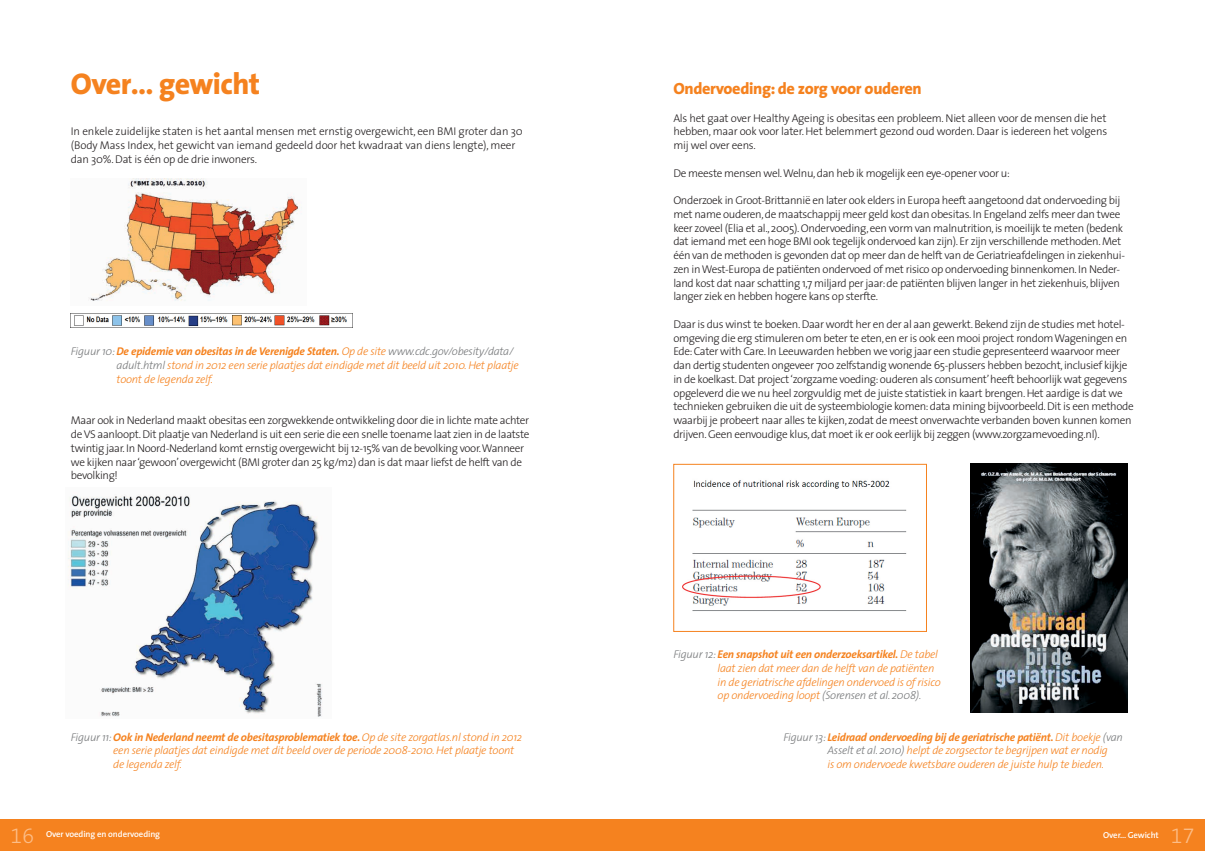
<style>
.page{position:relative;width:1205px;height:851px;background:#fff}
.page>*{position:absolute;margin:0;border:0;box-sizing:border-box;transform-origin:0 0}
.t1{font:800 30px "The Sans";letter-spacing:-.02em;color:#f5821f}
.t2{font:21.25px "The Sans Light Expert";color:#fcbd87}
.t3{font:800 16.25px "The Sans";letter-spacing:-.02em;color:#f5821f}
.t4{font:300 11.25px/13.8px "The Sans";letter-spacing:-.03em;color:#231f20}
.t5{font:italic 300 11.25px/13.8px "The Sans";letter-spacing:-.02em;color:#f5821f}
.t6{font:300 11.25px/13.8px "The Sans";letter-spacing:-.01em;color:#231f20}
.t7{font:600 8.75px "The Sans";letter-spacing:-.01em;color:#fff}
.s1{color:#77797b}
.s2{font-weight:700}
</style>
<div class="page">
<div style="left:0;top:819px;width:1205px;height:31px;background:#f5821f"></div>
<img style="left:88px;top:178px;width:212px;height:123px">
<img style="left:68px;top:494px;width:254px;height:223px">
<div style="left:673px;top:464px;width:254px;height:167px;border:1px solid #f5821f"></div>
<img style="left:682px;top:480px;width:225px;height:131px">
<img style="left:971px;top:464px;width:156px;height:248px">
<img style="left:71px;top:313px;width:282px;height:14px">
<h1 class="t1" style="left:71px;top:59px;width:191px">Over… gewicht</h1>
<p class="t6" style="left:71px;top:124px;width:453px">In enkele zuidelijke staten is het aantal mensen met ernstig overgewicht, een BMI groter dan 30 (Body Mass Index, het gewicht van iemand gedeeld door het kwadraat van diens lengte), meer dan 30%. Dat is één op de drie inwoners.</p>
<p class="t5" style="left:117px;top:344px;width:404px;text-indent:-46px"><span class="s1">Figuur 10:</span> <span class="s2">De epidemie van obesitas in de Verenigde Staten.</span> Op de site <span class="s1">www.cdc.gov/obesity/data/ adult.html</span> stond in 2012 een serie plaatjes dat eindigde met dit beeld uit 2010. Het plaatje toont de legenda zelf.</p>
<p class="t4" style="left:71px;top:413px;width:460px">Maar ook in Nederland maakt obesitas een zorgwekkende ontwikkeling door die in lichte mate achter de VS aanloopt. Dit plaatje van Nederland is uit een serie die een snelle toename laat zien in de laatste twintig jaar. In Noord-Nederland komt ernstig overgewicht bij 12-15% van de bevolking voor. Wanneer we kijken naar ‘gewoon’ overgewicht (BMI groter dan 25 kg/m2) dan is dat maar liefst de helft van de bevolking!</p>
<p class="t5" style="left:113px;top:729px;width:410px;text-indent:-42px"><span class="s1">Figuur 11:</span> <span class="s2">Ook in Nederland neemt de obesitasproblematiek toe.</span> Op de site zorgatlas.nl stond in 2012 een serie plaatjes dat eindigde met dit beeld over de periode 2008-2010. Het plaatje toont de legenda zelf.</p>
<h3 class="t3" style="left:673px;top:75px;width:250px">Ondervoeding: de zorg voor ouderen</h3>
<p class="t4" style="left:673px;top:110px;width:435px;text-align:justify">Als het gaat over Healthy Ageing is obesitas een probleem. Niet alleen voor de mensen die het hebben, maar ook voor later. Het belemmert gezond oud worden. Daar is iedereen het volgens mij wel over eens.</p>
<p class="t4" style="left:673px;top:165px;width:338px">De meeste mensen wel. Welnu, dan heb ik mogelijk een eye-opener voor u:</p>
<p class="t4" style="left:673px;top:193px;width:452px">Onderzoek in Groot-Brittannië en later ook elders in Europa heeft aangetoond dat ondervoeding bij met name ouderen, de maatschappij meer geld kost dan obesitas. In Engeland zelfs meer dan twee keer zoveel (Elia et al., 2005). Ondervoeding, een vorm van malnutrition, is moeilijk te meten (bedenk dat iemand met een hoge BMI ook tegelijk ondervoed kan zijn). Er zijn verschillende methoden. Met één van de methoden is gevonden dat op meer dan de helft van de Geriatrieafdelingen in ziekenhui&shy;zen in West-Europa de patiënten ondervoed of met risico op ondervoeding binnenkomen. In Neder&shy;land kost dat naar schatting 1,7 miljard per jaar: de patiënten blijven langer in het ziekenhuis, blijven langer ziek en hebben hogere kans op sterfte.</p>
<p class="t4" style="left:673px;top:317px;width:462px">Daar is dus winst te boeken. Daar wordt her en der al aan gewerkt. Bekend zijn de studies met hotel&shy;omgeving die erg stimuleren om beter te eten, en er is ook een mooi project rondom Wageningen en Ede: Cater with Care. In Leeuwarden hebben we vorig jaar een studie gepresenteerd waarvoor meer dan dertig studenten ongeveer 700 zelfstandig wonende 65-plussers hebben bezocht, inclusief kijkje in de koelkast. Dat project ‘zorgzame voeding: ouderen als consument’ heeft behoorlijk wat gegevens opgeleverd die we nu heel zorgvuldig met de juiste statistiek in kaart brengen. Het aardige is dat we technieken gebruiken die uit de systeembiologie komen: data mining bijvoorbeeld. Dit is een methode waarbij je probeert naar alles te kijken, zodat de meest onverwachte verbanden boven kunnen komen drijven. Geen eenvoudige klus, dat moet ik er ook eerlijk bij zeggen (www.zorgzamevoeding.nl).</p>
<p class="t5" style="left:717px;top:647px;width:225px;text-indent:-44px"><span class="s1">Figuur 12:</span> <span class="s2">Een snapshot uit een onderzoeksartikel.</span> De tabel laat zien dat meer dan de helft van de patiënten in de geriatrische afdelingen ondervoed is of risico op ondervoeding loopt <span class="s1">(Sorensen et al. 2008).</span></p>
<p class="t5" style="left:827px;top:729px;width:297px;text-indent:-44px"><span class="s1">Figuur 13:</span> <span class="s2">Leidraad ondervoeding bij de geriatrische patiënt.</span> Dit boekje <span class="s1">(van<br>Asselt et al. 2010)</span> helpt de zorgsector te begrijpen wat er nodig<br>is om ondervoede kwetsbare ouderen de juiste hulp te bieden.</p>
<h2 class="t2" style="left:10px;top:818px;width:25px">16</h2>
<p class="t7" style="left:46px;top:826px;width:116px">Over voeding en ondervoeding</p>
<p class="t7" style="left:1103px;top:827px;width:57px">Over... Gewicht</p>
<h2 class="t2" style="left:1171px;top:818px;width:25px">17</h2>
</div>
